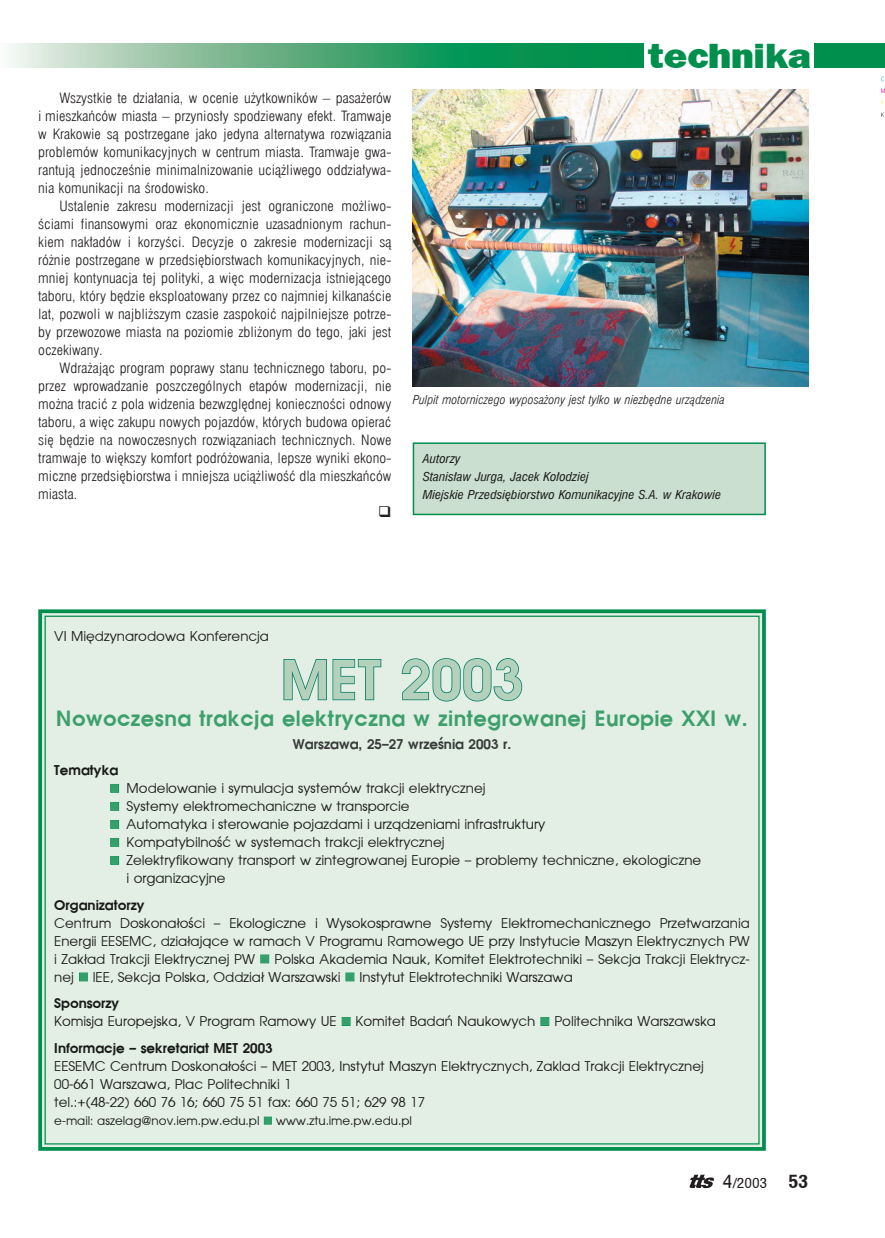
<style>
.page{position:relative;width:885px;height:1238px;background:#fff}
.page>*{position:absolute;margin:0;border:0;box-sizing:border-box;transform-origin:0 0}
.tekst0{font:700 54px "Avalonpl";letter-spacing:.015em;color:#b3d1bb}
.t1{font:36px "Frankfurt Goth Hvypl";color:#008f4d;scale:1.1 1}
.tekst0-2{font:700 21px "Avalonpl";letter-spacing:.025em;color:#3da06b}
.tekst{font:13.8px/18px "Swis 721 Lt Cn EU Normal";color:#231f20;text-align:justify;scale:1.1 1}
.t2{font:13.8px "Switzerland Condpl";color:#231f20;scale:1.1 1}
.tekst0-3{font:13.5px/18px "Avalonpl";color:#191a19}
.tekst0-4{font:700 13.5px "Avalonpl";color:#191a19}
.tekst0-5{font:700 13.5px "Avalonpl";color:#373b3a}
.autor_stopka{font:12px "Swis 721 Cn EU Italic";color:#191a19;scale:1.1 1}
.podpis0{font:12px "Swis 721 Lt Cn EU Italic";color:#231f20;scale:1.1 1}
.tekst0-6{font:12px "Avalonpl";color:#191a19}
.s1{color:#349f68}
.s2{font-size:18px}
.s3{font-weight:700;font-size:18px}
</style>
<div class="page">
<div style="left:814px;top:43px;width:70px;height:25px;background:#008f4d"></div>
<svg style="left:11px;top:43px;width:632px;height:25px;background:#57af81"></svg>
<svg style="left:689px;top:1174px;width:25px;height:13px"></svg>
<img style="left:412px;top:89px;width:396px;height:297px">
<div style="left:413px;top:443px;width:352px;height:71px;background:#cbdfd0"></div>
<div style="left:412px;top:442px;width:353px;height:73px;border:2px solid #008f4d"></div>
<div style="left:38px;top:609px;width:728px;height:542px;background:#e3eee5"></div>
<p class="tekst" style="left:38px;top:89px;width:322px;text-indent:21px">Wszystkie te działania, w ocenie użytkowników – pasażerów i mieszkańców miasta – przyniosły spodziewany efekt. Tramwaje w Krakowie są postrzegane jako jedyna alternatywa rozwiązania problemów komunikacyjnych w centrum miasta. Tramwaje gwa&shy;rantują jednocześnie minimalnizowanie uciążliwego oddziaływa&shy;nia komunikacji na środowisko.</p>
<p class="tekst" style="left:38px;top:197px;width:322px;text-indent:21px">Ustalenie zakresu modernizacji jest ograniczone możliwo&shy;ściami finansowymi oraz ekonomicznie uzasadnionym rachun&shy;kiem nakładów i korzyści. Decyzje o zakresie modernizacji są różnie postrzegane w przedsiębiorstwach komunikacyjnych, nie&shy;mniej kontynuacja tej polityki, a więc modernizacja istniejącego taboru, który będzie eksploatowany przez co najmniej kilkanaście lat, pozwoli w najbliższym czasie zaspokoić najpilniejsze potrze&shy;by przewozowe miasta na poziomie zbliżonym do tego, jaki jest oczekiwany.</p>
<p class="tekst" style="left:38px;top:359px;width:322px;text-indent:21px">Wdrażając program poprawy stanu technicznego taboru, po&shy;przez wprowadzanie poszczególnych etapów modernizacji, nie można tracić z pola widzenia bezwzględnej konieczności odnowy taboru, a więc zakupu nowych pojazdów, których budowa opierać się będzie na nowoczesnych rozwiązaniach technicznych. Nowe tramwaje to większy komfort podróżowania, lepsze wyniki ekono&shy;miczne przedsiębiorstwa i mniejsza uciążliwość dla mieszkańców miasta.</p>
<h2 class="t1" style="left:648px;top:33px;width:149px">technika</h2>
<p class="podpis0" style="left:412px;top:392px;width:285px">Pulpit motorniczego wyposażony jest tylko w niezbędne urządzenia</p>
<p class="autor_stopka" style="left:422px;top:451px;width:36px">Autorzy</p>
<p class="autor_stopka" style="left:422px;top:469px;width:152px">Stanisław Jurga, Jacek Kołodziej</p>
<p class="autor_stopka" style="left:422px;top:487px;width:273px">Miejskie Przedsiębiorstwo Komunikacyjne S.A. w Krakowie</p>
<p class="tekst0-3" style="left:54px;top:627px;width:216px">VI Międzynarodowa Konferencja</p>
<p class="tekst0" style="left:281px;top:640px;width:244px">MET 2003</p>
<p class="tekst0-2" style="left:56px;top:703px;width:693px">Nowoczesna trakcja elektryczna w zintegrowanej Europie XXI w.</p>
<p class="tekst0-5" style="left:293px;top:734px;width:220px">Warszawa, 25–27 września 2003 r.</p>
<p class="tekst0-4" style="left:54px;top:760px;width:66px">Tematyka</p>
<p class="tekst0-3" style="left:110px;top:779px;width:377px"><span class="s1">■</span> Modelowanie i symulacja systemów trakcji elektrycznej</p>
<p class="tekst0-3" style="left:110px;top:797px;width:301px"><span class="s1">■</span> Systemy elektromechaniczne w transporcie</p>
<p class="tekst0-3" style="left:110px;top:815px;width:437px"><span class="s1">■</span> Automatyka i sterowanie pojazdami i urządzeniami infrastruktury</p>
<p class="tekst0-3" style="left:110px;top:833px;width:336px"><span class="s1">■</span> Kompatybilność w systemach trakcji elektrycznej</p>
<p class="tekst0-3" style="left:127px;top:851px;width:576px;text-indent:-17px"><span class="s1">■</span> Zelektryfikowany transport w zintegrowanej Europie – problemy techniczne, ekologiczne i organizacyjne</p>
<p class="tekst0-4" style="left:54px;top:895px;width:92px">Organizatorzy</p>
<p class="tekst0-3" style="left:54px;top:913px;width:697px;text-align:justify">Centrum Doskonałości – Ekologiczne i Wysokosprawne Systemy Elektromechanicznego Przetwarzania Energii EESEMC, działające w ramach V Programu Ramowego UE przy Instytucie Maszyn Elektrycznych PW i Zakład Trakcji Elektrycznej PW <span class="s1">■</span> Polska Akademia Nauk, Komitet Elektrotechniki – Sekcja Trakcji Elektrycz&shy;nej <span class="s1">■</span> lEE, Sekcja Polska, Oddział Warszawski <span class="s1">■</span> Instytut Elektrotechniki Warszawa</p>
<p class="tekst0-4" style="left:54px;top:993px;width:67px">Sponsorzy</p>
<p class="tekst0-3" style="left:54px;top:1012px;width:663px">Komisja Europejska, V Program Ramowy UE <span class="s1">■</span> Komitet Badań Naukowych <span class="s1">■</span> Politechnika Warszawska</p>
<p class="tekst0-4" style="left:54px;top:1038px;width:220px">Informacje – sekretariat MET 2003</p>
<p class="tekst0-3" style="left:54px;top:1056px;width:651px">EESEMC Centrum Doskonałości – MET 2003, Instytut Maszyn Elektrycznych, Zaklad Trakcji Elektrycznej</p>
<p class="tekst0-3" style="left:54px;top:1074px;width:239px">00-661 Warszawa, Plac Politechniki 1</p>
<p class="tekst0-3" style="left:54px;top:1092px;width:372px">tel.:+(48-22) 660 76 16; 660 75 51 fax: 660 75 51; 629 98 17</p>
<p class="tekst0-6" style="left:54px;top:1112px;width:359px">e-mail: aszelag@nov.iem.pw.edu.pl <span class="s1">■</span> www.ztu.ime.pw.edu.pl</p>
<p class="t2" style="left:722px;top:1173px;width:79px"><span class="s2">4</span>/2003 <span class="s3">53</span></p>
</div>
